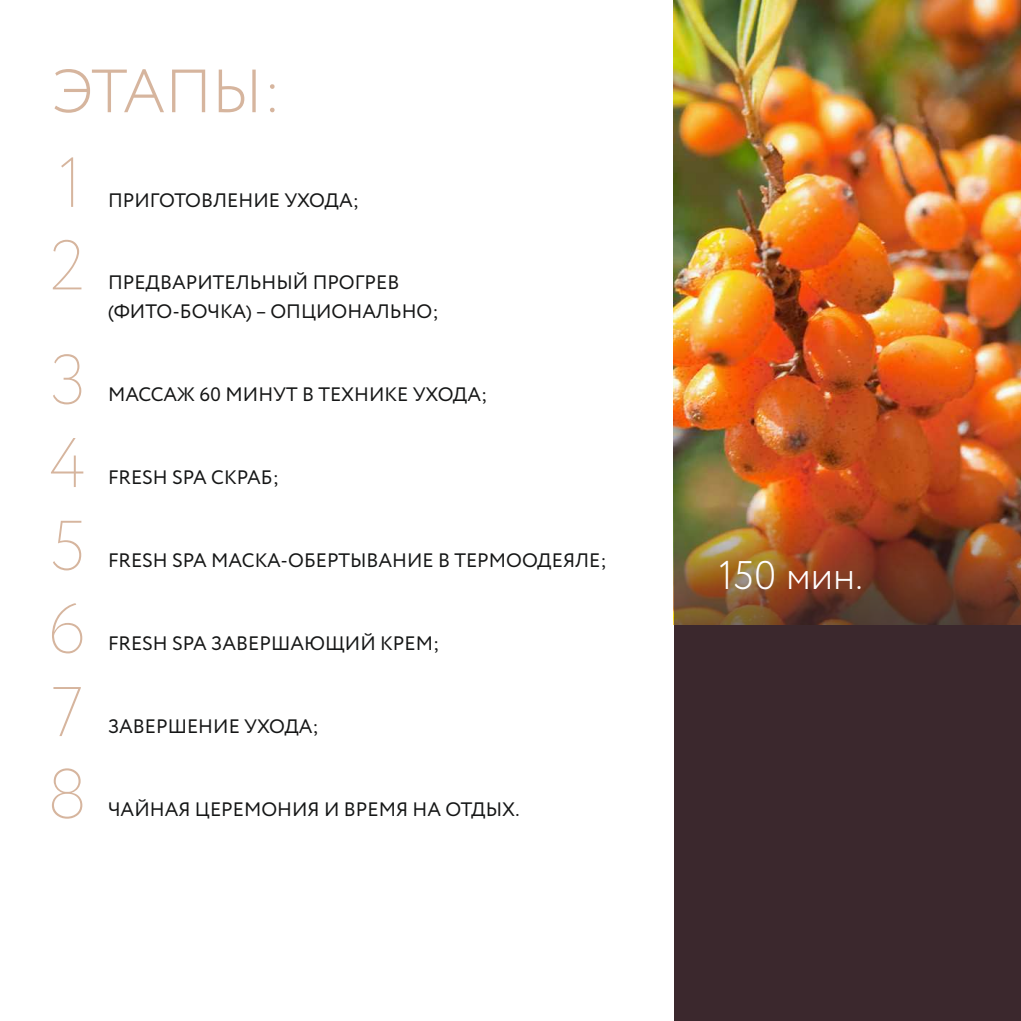
<style>
.page{position:relative;width:1021px;height:1021px;background:#fff}
.page>*{position:absolute;margin:0;border:0;box-sizing:border-box;transform-origin:0 0}
.t1{font:200 70px/82.8px "Circe";color:#d6b59e}
.t2{font:300 60.8px "Circe";letter-spacing:-.015em;color:#d6b59e}
.t3{font:300 39.8px "Circe";color:#fff}
.t4{font:19.4px/28.6px "Circe";color:#151616}
</style>
<div class="page">
<div style="left:674px;top:0;width:346px;height:1020px;background:#3b282d"></div>
<img style="left:674px;top:0;width:346px;height:475px">
<img style="left:674px;top:475px;width:346px;height:149px">
<h2 class="t2" style="left:52px;top:50px;width:231px">ЭТАПЫ:</h2>
<h1 class="t1" style="left:49px;top:146px;width:39px">1<br>2</h1>
<h1 class="t1" style="left:49px;top:342px;width:39px">3</h1>
<h1 class="t1" style="left:49px;top:426px;width:38px">4</h1>
<h1 class="t1" style="left:47px;top:508px;width:43px;text-align:justify">5<br>6<br>7<br>8</h1>
<p class="t4" style="left:108px;top:187px;width:252px">ПРИГОТОВЛЕНИЕ УХОДА;</p>
<p class="t4" style="left:108px;top:270px;width:332px">ПРЕДВАРИТЕЛЬНЫЙ ПРОГРЕВ (ФИТО-БОЧКА) – ОПЦИОНАЛЬНО;</p>
<p class="t4" style="left:108px;top:381px;width:381px">МАССАЖ 60 МИНУТ В ТЕХНИКЕ УХОДА;</p>
<p class="t4" style="left:108px;top:464px;width:172px">FRESH SPA СКРАБ;</p>
<p class="t4" style="left:108px;top:547px;width:500px">FRESH SPA МАСКА-ОБЕРТЫВАНИЕ В ТЕРМООДЕЯЛЕ;</p>
<p class="t4" style="left:108px;top:630px;width:333px">FRESH SPA ЗАВЕРШАЮЩИЙ КРЕМ;</p>
<p class="t4" style="left:108px;top:713px;width:212px">ЗАВЕРШЕНИЕ УХОДА;</p>
<p class="t4" style="left:108px;top:796px;width:413px">ЧАЙНАЯ ЦЕРЕМОНИЯ И ВРЕМЯ НА ОТДЫХ.</p>
<h3 class="t3" style="left:718px;top:549px;width:146px">150 мин.</h3>
</div>
